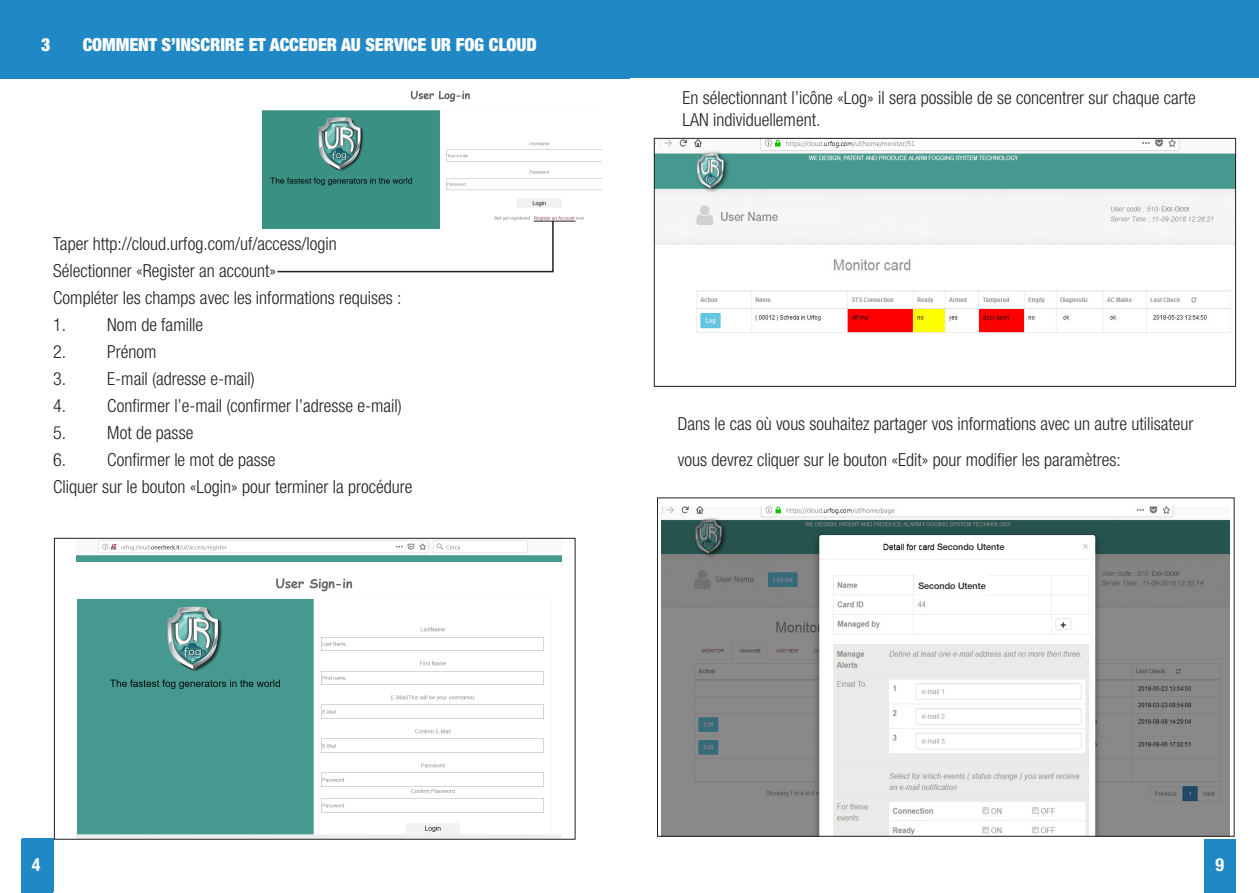
<style>
.page{position:relative;width:1259px;height:893px;background:#fff}
.page>*{position:absolute;margin:0;border:0;box-sizing:border-box;transform-origin:0 0}
.t1{font:300 condensed 18px/36px "Helvetica Neue";color:#231f20}
.t2{font:900 condensed 18px "Helvetica Neue";letter-spacing:-.005em;color:#fff}
.t3{font:700 condensed 18px "Helvetica Neue";color:#fff}
.t4{font:500 9px "Helvetica Neue";color:#231f20}
</style>
<div class="page">
<div style="left:0;top:0;width:629px;height:78px;background:#2188c6"></div>
<img style="left:76px;top:540px;width:486px;height:298px">
<div style="left:54px;top:538px;width:521px;height:302px;border:1px solid #231f20"></div>
<div style="left:22px;top:839px;width:32px;height:53px;background:#2188c6"></div>
<div style="left:21px;top:840px;width:32px;height:53px;background:#2188c6"></div>
<div style="left:629px;top:0;width:630px;height:78px;background:#2188c6"></div>
<div style="left:1204px;top:840px;width:31px;height:53px;background:#2188c6"></div>
<img style="left:661px;top:506px;width:568px;height:329px">
<img style="left:656px;top:140px;width:578px;height:193px">
<div style="left:654px;top:138px;width:582px;height:249px;border:1px solid #231f20"></div>
<img style="left:262px;top:90px;width:339px;height:138px">
<svg style="left:276px;top:219px;width:278px;height:54px"></svg>
<hr style="left:534px;top:221px;width:41px;height:1px;background:#231f20">
<div style="left:934px;top:537px;width:72px;height:19px;background:#fff"></div>
<div style="left:916px;top:576px;width:72px;height:19px;background:#fff"></div>
<p class="t2" style="left:41px;top:33px;width:11px">3</p>
<p class="t2" style="left:83px;top:33px;width:455px">COMMENT S’INSCRIRE ET ACCEDER AU SERVICE UR FOG CLOUD</p>
<p class="t1" style="left:53px;top:226px;width:285px">Taper http://cloud.urfog.com/uf/access/login</p>
<p class="t1" style="left:53px;top:253px;width:224px">Sélectionner «Register an account»</p>
<p class="t1" style="left:53px;top:280px;width:350px">Compléter les champs avec les informations requises :</p>
<p class="t1" style="left:53px;top:307px;width:151px">1. Nom de famille</p>
<p class="t1" style="left:53px;top:334px;width:105px">2. Prénom</p>
<p class="t1" style="left:53px;top:361px;width:203px">3. E-mail (adresse e-mail)</p>
<p class="t1" style="left:53px;top:388px;width:350px">4. Confirmer l’e-mail (confirmer l’adresse e-mail)</p>
<p class="t1" style="left:53px;top:415px;width:141px">5. Mot de passe</p>
<p class="t1" style="left:53px;top:442px;width:224px">6. Confirmer le mot de passe</p>
<p class="t1" style="left:53px;top:469px;width:361px">Cliquer sur le bouton «Login» pour terminer la procédure</p>
<p class="t1" style="left:682px;top:87px;width:515px;line-height:21.6px">En sélectionnant l’icône «Log» il sera possible de se concentrer sur chaque carte<br>LAN individuellement.</p>
<p class="t1" style="left:678px;top:405px;width:517px">Dans le cas où vous souhaitez partager vos informations avec un autre utilisateur vous devrez cliquer sur le bouton «Edit» pour modifier les paramètres:</p>
<p class="t4" style="left:937px;top:541px;width:69px">Secondo Utente</p>
<p class="t4" style="left:918px;top:580px;width:69px">Secondo Utente</p>
<p class="t3" style="left:29px;top:852px;width:19px">19</p>
<p class="t3" style="left:1215px;top:853px;width:10px">9</p>
<p class="t3" style="left:32px;top:853px;width:10px">4</p>
</div>
